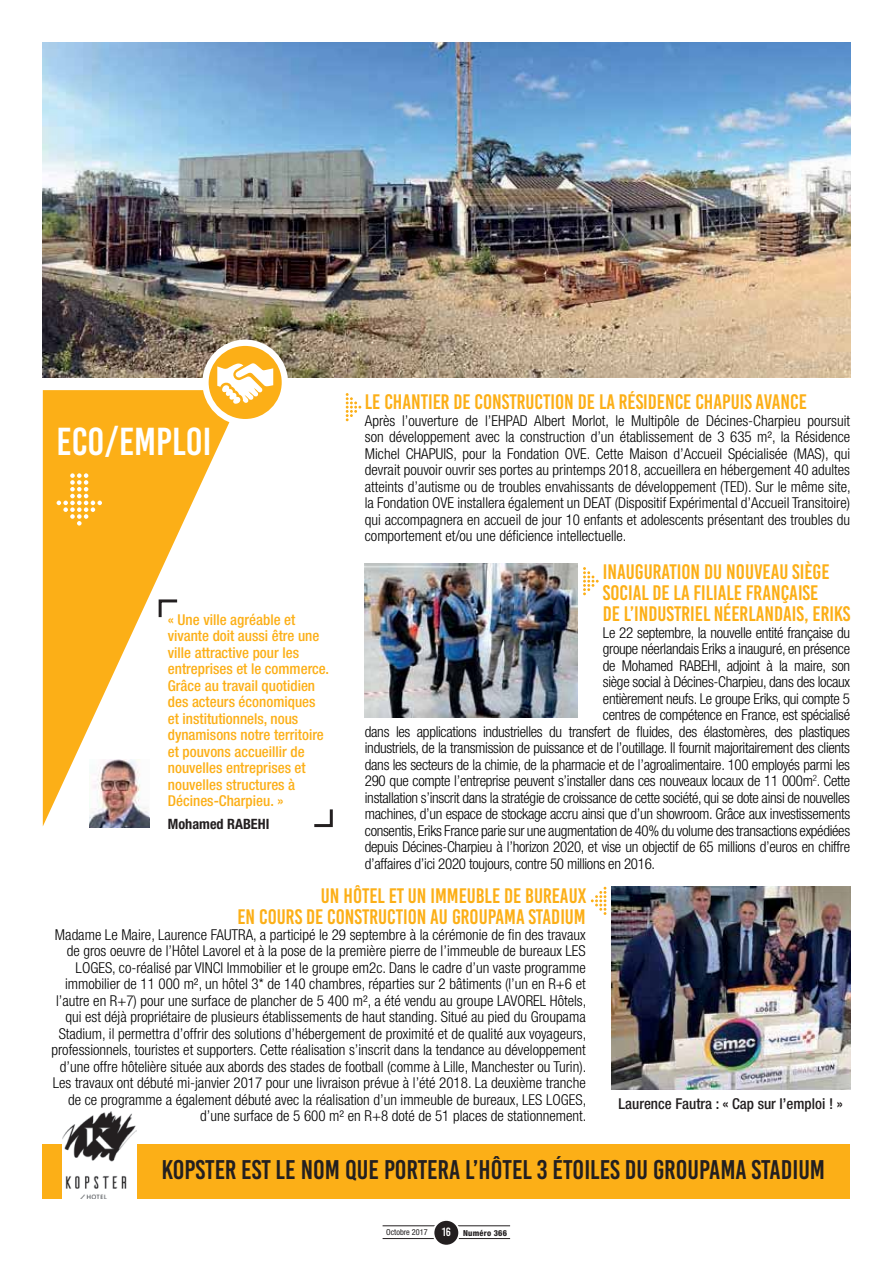
<style>
.page{position:relative;width:893px;height:1263px;background:#fff}
.page>*{position:absolute;margin:0;border:0;box-sizing:border-box;transform-origin:0 0}
.t1{font:39px "Bebas Kai";color:#fff}
.t2{font:27px "Bebas Kai";color:#231f20}
.t3{font:21px/21px "Bebas Kai";color:#fcaf17}
.t4{font:300 condensed 15px/16.5px "Helvetica Neue";color:#000;text-align:right}
.t5{font:300 condensed 15px "Helvetica Neue";letter-spacing:-.02em;color:#000}
.t6{font:500 condensed 15px/16.5px "Helvetica Neue";color:#fcaf17}
.t7{font:500 condensed 15px "Helvetica Neue";color:#231f20}
.t8{font:700 condensed 14.25px "Helvetica Neue";color:#231f20}
.t9{font:condensed 8.25px "Helvetica Neue";color:#231f20}
.s1{font-family:"Bebas Kai";font-stretch:normal;font-size:12px;color:#fff}
.s2{font-weight:800}
</style>
<div class="page">
<div style="left:43px;top:1145px;width:807px;height:54px;background:#fcaf17"></div>
<img style="left:43px;top:43px;width:807px;height:335px">
<hr style="left:383px;top:1238px;width:127px;height:1px;background:#231f20">
<hr style="left:383px;top:1226px;width:127px;height:1px;background:#231f20">
<div style="left:433px;top:1220px;width:26px;height:26px;background:#231f20;border-radius:50%"></div>
<div style="left:432px;top:1219px;width:28px;height:28px;border:2px solid #fff;border-radius:50%"></div>
<svg style="left:346px;top:393px;width:15px;height:28px"></svg>
<svg style="left:583px;top:567px;width:16px;height:28px"></svg>
<svg style="left:591px;top:887px;width:15px;height:28px"></svg>
<svg style="left:43px;top:390px;width:187px;height:436px;fill:#fcaf17"></svg>
<svg style="left:57px;top:473px;width:45px;height:53px;background:#fcbd42"></svg>
<svg style="left:205px;top:343px;width:80px;height:79px;fill:#fcaf17"></svg>
<div style="left:202px;top:340px;width:86px;height:85px;border:6px solid #fff;border-radius:50%"></div>
<svg style="left:217px;top:363px;width:56px;height:41px"></svg>
<svg style="left:157px;top:598px;width:23px;height:22px"></svg>
<img style="left:90px;top:759px;width:59px;height:68px">
<img style="left:365px;top:563px;width:212px;height:154px">
<img style="left:611px;top:887px;width:239px;height:203px">
<img style="left:62px;top:1111px;width:75px;height:88px">
<svg style="left:314px;top:809px;width:19px;height:19px"></svg>
<h1 class="t1" style="left:57px;top:419px;width:156px">ECO/EMPLOI</h1>
<h3 class="t3" style="left:365px;top:391px;width:443px">LE CHANTIER DE CONSTRUCTION DE LA RÉSIDENCE CHAPUIS AVANCE</h3>
<p class="t4" style="left:365px;top:413px;width:487px;text-align:justify">Après l’ouverture de l’EHPAD Albert Morlot, le Multipôle de Décines-Charpieu poursuit son développement avec la construction d’un établissement de 3 635 m², la Résidence Michel CHAPUIS, pour la Fondation OVE. Cette Maison d’Accueil Spécialisée (MAS), qui devrait pouvoir ouvrir ses portes au printemps 2018, accueillera en hébergement 40 adultes atteints d’autisme ou de troubles envahissants de développement (TED). Sur le même site, la Fondation OVE installera également un DEAT (Dispositif Expérimental d’Accueil Transitoire) qui accompagnera en accueil de jour 10 enfants et adolescents présentant des troubles du comportement et/ou une déficience intellectuelle.</p>
<h3 class="t3" style="left:603px;top:561px;width:249px">INAUGURATION DU NOUVEAU SIÈGE<br>SOCIAL DE LA FILIALE FRANÇAISE<br>DE L’INDUSTRIEL NÉERLANDAIS, ERIKS</h3>
<p class="t5" style="left:603px;top:627px;width:249px">Le 22 septembre, la nouvelle entité française du</p>
<p class="t5" style="left:603px;top:643px;width:249px">groupe néerlandais Eriks a inauguré, en présence</p>
<p class="t5" style="left:603px;top:660px;width:249px">de Mohamed RABEHI, adjoint à la maire, son</p>
<p class="t5" style="left:603px;top:676px;width:249px">siège social à Décines-Charpieu, dans des locaux</p>
<p class="t5" style="left:603px;top:693px;width:249px">entièrement neufs. Le groupe Eriks, qui compte 5</p>
<p class="t5" style="left:603px;top:709px;width:249px">centres de compétence en France, est spécialisé</p>
<p class="t5" style="left:365px;top:726px;width:487px">dans les applications industrielles du transfert de fluides, des élastomères, des plastiques</p>
<p class="t5" style="left:365px;top:742px;width:487px">industriels, de la transmission de puissance et de l’outillage. Il fournit majoritairement des clients</p>
<p class="t5" style="left:365px;top:759px;width:487px">dans les secteurs de la chimie, de la pharmacie et de l’agroalimentaire. 100 employés parmi les</p>
<p class="t5" style="left:365px;top:775px;width:487px">290 que compte l’entreprise peuvent s’installer dans ces nouveaux locaux de 11 000m<sup>2</sup>. Cette</p>
<p class="t5" style="left:365px;top:792px;width:487px">installation s’inscrit dans la stratégie de croissance de cette société, qui se dote ainsi de nouvelles</p>
<p class="t5" style="left:365px;top:808px;width:487px">machines, d’un espace de stockage accru ainsi que d’un showroom. Grâce aux investissements</p>
<p class="t5" style="left:365px;top:825px;width:487px">consentis, Eriks France parie sur une augmentation de 40% du volume des transactions expédiées</p>
<p class="t5" style="left:365px;top:841px;width:487px">depuis Décines-Charpieu à l’horizon 2020, et vise un objectif de 65 millions d’euros en chiffre</p>
<p class="t5" style="left:365px;top:858px;width:292px">d’affaires d’ici 2020 toujours, contre 50 millions en 2016.</p>
<h3 class="t3" style="left:237px;top:885px;width:350px;text-align:right">UN HÔTEL ET UN IMMEUBLE DE BUREAUX<br>EN COURS DE CONSTRUCTION AU GROUPAMA STADIUM</h3>
<p class="t4" style="left:51px;top:928px;width:536px">Madame Le Maire, Laurence FAUTRA, a participé le 29 septembre à la cérémonie de fin des travaux de gros oeuvre de l’Hôtel Lavorel et à la pose de la première pierre de l’immeuble de bureaux LES LOGES, co-réalisé par VINCI Immobilier et le groupe em2c. Dans le cadre d’un vaste programme immobilier de 11 000 m², un hôtel 3* de 140 chambres, réparties sur 2 bâtiments (l’un en R+6 et l’autre en R+7) pour une surface de plancher de 5 400 m², a été vendu au groupe LAVOREL Hôtels, qui est déjà propriétaire de plusieurs établissements de haut standing. Situé au pied du Groupama Stadium, il permettra d’offrir des solutions d’hébergement de proximité et de qualité aux voyageurs, professionnels, touristes et supporters. Cette réalisation s’inscrit dans la tendance au développement d’une offre hôtelière située aux abords des stades de football (comme à Lille, Manchester ou Turin).<br>Les travaux ont débuté mi-janvier 2017 pour une livraison prévue à l’été 2018. La deuxième tranche de ce programme a également débuté avec la réalisation d’un immeuble de bureaux, LES LOGES, d’une surface de 5 600 m² en R+8 doté de 51 places de stationnement.</p>
<h2 class="t2" style="left:162px;top:1154px;width:665px">KOPSTER EST LE NOM QUE PORTERA L’HÔTEL 3 ÉTOILES DU GROUPAMA STADIUM</h2>
<p class="t6" style="left:168px;top:612px;width:163px">« Une ville agréable et vivante doit aussi être une ville attractive pour les entreprises et le commerce.<br>Grâce au travail quotidien des acteurs économiques et institutionnels, nous dynamisons notre territoire et pouvons accueillir de nouvelles entreprises et nouvelles structures à<br>Décines-Charpieu. »</p>
<p class="t8" style="left:168px;top:819px;width:103px">Mohamed RABEHI</p>
<p class="t7" style="left:618px;top:1098px;width:226px">Laurence Fautra : « Cap sur l’emploi ! »</p>
<p class="t9" style="left:386px;top:1229px;width:122px">Octobre 2017 <span class="s1">16</span> <span class="s2">Numéro 366</span></p>
</div>
